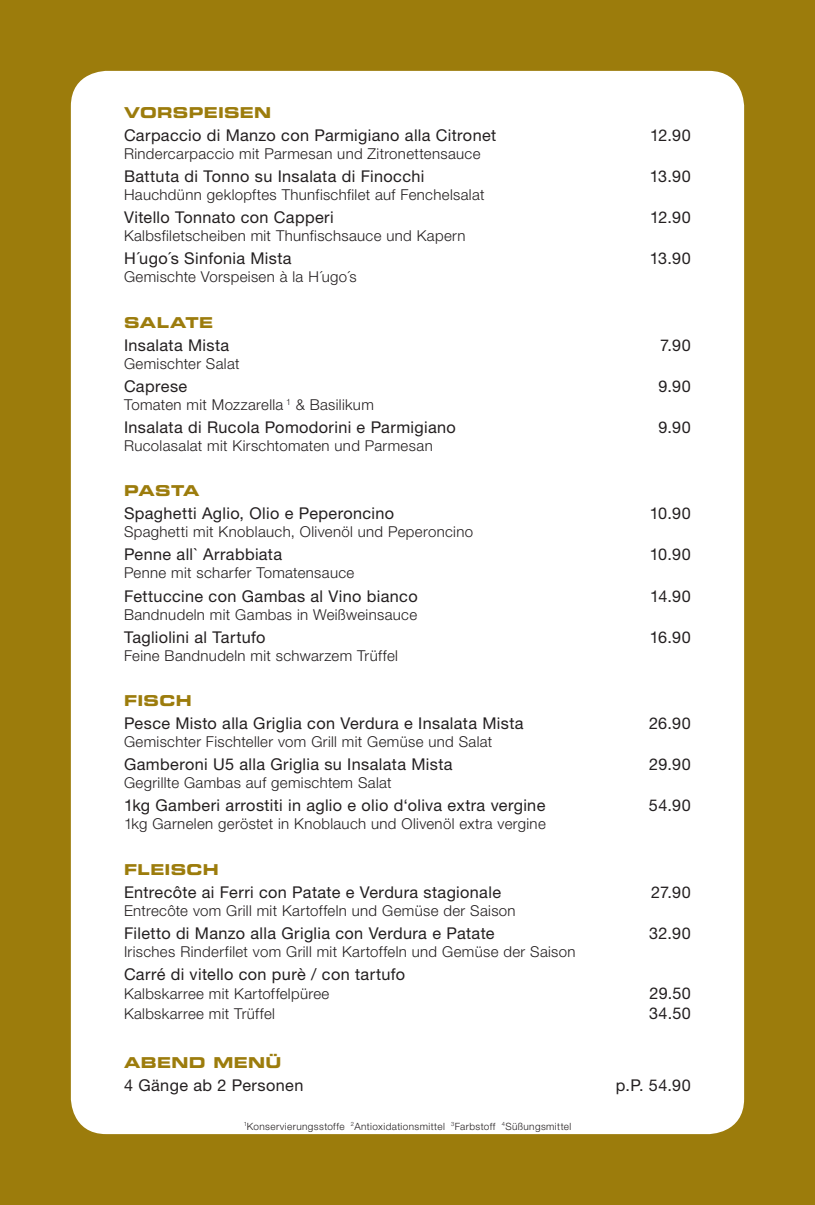
<style>
.page{position:relative;width:815px;height:1205px;background:#9c7c0c}
.page>*{position:absolute;margin:0;border:0;box-sizing:border-box;transform-origin:0 0}
.t1{font:16.25px "Helvetica Neue LT";letter-spacing:.02em;color:#231f20}
.t2{font:300 15px "Helvetica Neue LT";letter-spacing:.025em;color:#231f20}
.t3{font:15px "Eurostile LT Bold Extended Two";letter-spacing:.015em;color:#9c7c0c}
.t4{font:300 10px "Helvetica Neue LT";letter-spacing:.04em;color:#231f20}
</style>
<div class="page">
<div style="left:71px;top:71px;width:673px;height:1063px;background:#fff;border-radius:35px"></div>
<p class="t3" style="left:124px;top:102px;width:149px">VORSPEISEN</p>
<p class="t1" style="left:124px;top:126px;width:374px">Carpaccio di Manzo con Parmigiano alla Citronet</p>
<p class="t1" style="left:650px;top:126px;width:42px">12.90</p>
<p class="t2" style="left:124px;top:144px;width:358px">Rindercarpaccio mit Parmesan und Zitronettensauce</p>
<p class="t1" style="left:124px;top:167px;width:302px">Battuta di Tonno su Insalata di Finocchi</p>
<p class="t1" style="left:650px;top:167px;width:43px">13.90</p>
<p class="t2" style="left:124px;top:186px;width:362px">Hauchdünn geklopftes Thunfischfilet auf Fenchelsalat</p>
<p class="t1" style="left:124px;top:208px;width:211px">Vitello Tonnato con Capperi</p>
<p class="t1" style="left:650px;top:208px;width:42px">12.90</p>
<p class="t2" style="left:124px;top:227px;width:343px">Kalbsfiletscheiben mit Thunfischsauce und Kapern</p>
<p class="t1" style="left:124px;top:249px;width:169px">H´ugo´s Sinfonia Mista</p>
<p class="t1" style="left:650px;top:249px;width:43px">13.90</p>
<p class="t2" style="left:124px;top:268px;width:234px">Gemischte Vorspeisen à la H´ugo´s</p>
<p class="t3" style="left:124px;top:312px;width:91px">SALATE</p>
<p class="t1" style="left:124px;top:335px;width:107px">Insalata Mista</p>
<p class="t1" style="left:660px;top:335px;width:32px">7.90</p>
<p class="t2" style="left:124px;top:354px;width:117px">Gemischter Salat</p>
<p class="t1" style="left:124px;top:376px;width:65px">Caprese</p>
<p class="t1" style="left:658px;top:376px;width:34px">9.90</p>
<p class="t2" style="left:124px;top:395px;width:251px">Tomaten mit Mozzarella <sup>1</sup> &amp; Basilikum</p>
<p class="t1" style="left:124px;top:417px;width:333px">Insalata di Rucola Pomodorini e Parmigiano</p>
<p class="t1" style="left:658px;top:417px;width:34px">9.90</p>
<p class="t2" style="left:124px;top:436px;width:310px">Rucolasalat mit Kirschtomaten und Parmesan</p>
<p class="t3" style="left:124px;top:480px;width:77px">PASTA</p>
<p class="t1" style="left:124px;top:504px;width:272px">Spaghetti Aglio, Olio e Peperoncino</p>
<p class="t1" style="left:650px;top:504px;width:43px">10.90</p>
<p class="t2" style="left:124px;top:523px;width:351px">Spaghetti mit Knoblauch, Olivenöl und Peperoncino</p>
<p class="t1" style="left:124px;top:545px;width:160px">Penne all` Arrabbiata</p>
<p class="t1" style="left:650px;top:545px;width:43px">10.90</p>
<p class="t2" style="left:124px;top:564px;width:232px">Penne mit scharfer Tomatensauce</p>
<p class="t1" style="left:124px;top:586px;width:295px">Fettuccine con Gambas al Vino bianco</p>
<p class="t1" style="left:650px;top:586px;width:42px">14.90</p>
<p class="t2" style="left:124px;top:605px;width:295px">Bandnudeln mit Gambas in Weißweinsauce</p>
<p class="t1" style="left:124px;top:627px;width:143px">Tagliolini al Tartufo</p>
<p class="t1" style="left:650px;top:627px;width:43px">16.90</p>
<p class="t2" style="left:124px;top:646px;width:276px">Feine Bandnudeln mit schwarzem Trüffel</p>
<p class="t3" style="left:124px;top:690px;width:69px">FISCH</p>
<p class="t1" style="left:124px;top:714px;width:401px">Pesce Misto alla Griglia con Verdura e Insalata Mista</p>
<p class="t1" style="left:649px;top:714px;width:43px">26.90</p>
<p class="t2" style="left:124px;top:732px;width:370px">Gemischter Fischteller vom Grill mit Gemüse und Salat</p>
<p class="t1" style="left:124px;top:755px;width:330px">Gamberoni U5 alla Griglia su Insalata Mista</p>
<p class="t1" style="left:649px;top:755px;width:43px">29.90</p>
<p class="t2" style="left:124px;top:774px;width:269px">Gegrillte Gambas auf gemischtem Salat</p>
<p class="t1" style="left:124px;top:796px;width:423px">1kg Gamberi arrostiti in aglio e olio d‘oliva extra vergine</p>
<p class="t1" style="left:649px;top:796px;width:44px">54.90</p>
<p class="t2" style="left:124px;top:815px;width:423px">1kg Garnelen geröstet in Knoblauch und Olivenöl extra vergine</p>
<p class="t3" style="left:124px;top:859px;width:96px">FLEISCH</p>
<p class="t1" style="left:124px;top:882px;width:379px">Entrecôte ai Ferri con Patate e Verdura stagionale</p>
<p class="t1" style="left:651px;top:882px;width:41px">27.90</p>
<p class="t2" style="left:124px;top:901px;width:393px">Entrecôte vom Grill mit Kartoffeln und Gemüse der Saison</p>
<p class="t1" style="left:124px;top:923px;width:372px">Filetto di Manzo alla Griglia con Verdura e Patate</p>
<p class="t1" style="left:649px;top:923px;width:43px">32.90</p>
<p class="t2" style="left:124px;top:942px;width:453px">Irisches Rinderfilet vom Grill mit Kartoffeln und Gemüse der Saison</p>
<p class="t1" style="left:124px;top:964px;width:283px">Carré di vitello con purè / con tartufo</p>
<p class="t2" style="left:124px;top:985px;width:207px">Kalbskarree mit Kartoffelpüree</p>
<p class="t1" style="left:649px;top:984px;width:43px">29.50</p>
<p class="t2" style="left:124px;top:1004px;width:153px">Kalbskarree mit Trüffel</p>
<p class="t1" style="left:649px;top:1003px;width:43px">34.50</p>
<p class="t3" style="left:124px;top:1052px;width:159px">ABEND MENÜ</p>
<p class="t1" style="left:124px;top:1075px;width:181px">4 Gänge ab 2 Personen</p>
<p class="t1" style="left:616px;top:1075px;width:77px">p.P. 54.90</p>
<p class="t4" style="left:244px;top:1120px;width:329px"><sup>1</sup>Konservierungsstoffe <sup>2</sup>Antioxidationsmittel <sup>3</sup>Farbstoff <sup>4</sup>Süßungsmittel</p>
</div>
